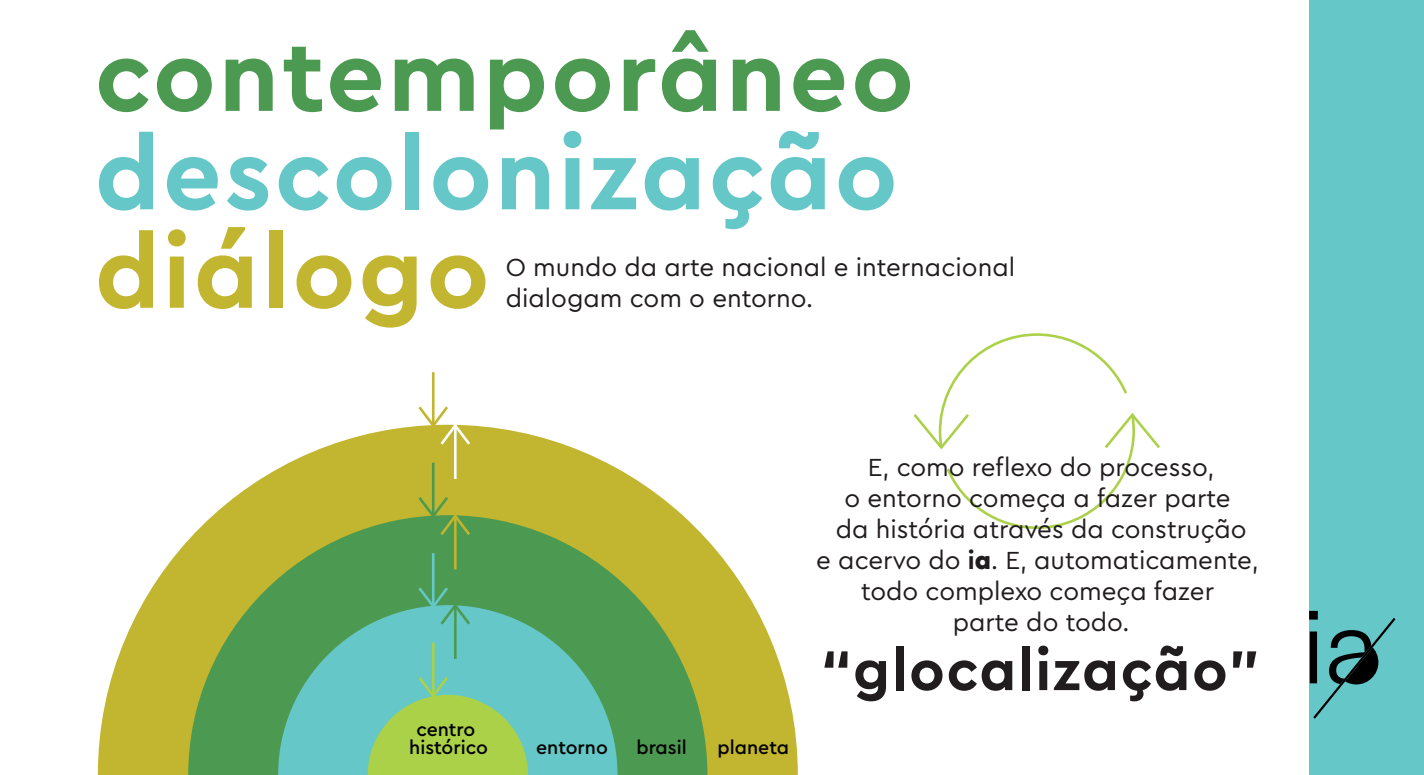
<style>
.page{position:relative;width:1424px;height:775px;background:#fff}
.page>*{position:absolute;margin:0;border:0;box-sizing:border-box;transform-origin:0 0}
.t1{font:700 103.25px "Cera Pro";letter-spacing:.03em;color:#65c7c7}
.t2{font:700 103.25px "Cera Pro";letter-spacing:.03em;color:#4c9a51}
.t3{font:700 103.25px "Cera Pro";letter-spacing:.03em;color:#c2b52f}
.t4{font:700 58.62px "Cera Pro";letter-spacing:.03em;color:#211d1e}
.t5{font:25.9px/31.2px "Cera Pro";color:#211d1e}
.t6{font:500 19.43px/18.2px "Cera Pro";color:#000;text-align:center}
.s1{font-weight:700}
.s2{font-weight:900}
</style>
<div class="page">
<svg style="left:913px;top:333px;width:247px;height:196px"></svg>
<svg style="left:98px;top:425px;width:700px;height:349px;fill:#c2b52f"></svg>
<svg style="left:188px;top:515px;width:519px;height:259px;background:#7aa545"></svg>
<svg style="left:278px;top:605px;width:339px;height:169px;background:#5db9a2"></svg>
<svg style="left:368px;top:673px;width:160px;height:101px;background:#90cd78"></svg>
<hr style="left:432px;top:642px;width:2px;height:53px;background:#abd149">
<hr style="left:454px;top:605px;width:3px;height:53px;background:#4c9a51">
<svg style="left:416px;top:584px;width:57px;height:43px;background:#57af89"></svg>
<hr style="left:432px;top:553px;width:2px;height:53px;background:#65c7c7">
<hr style="left:454px;top:516px;width:3px;height:53px;background:#c2b52f">
<svg style="left:416px;top:494px;width:57px;height:43px;background:#88a73f"></svg>
<hr style="left:432px;top:462px;width:2px;height:54px;background:#4c9a51">
<hr style="left:432px;top:372px;width:2px;height:53px;background:#c2b52f">
<svg style="left:416px;top:403px;width:57px;height:44px"></svg>
<hr style="left:454px;top:425px;width:3px;height:53px;background:#fff">
<div style="left:1309px;top:0;width:115px;height:774px;background:#65c7c7"></div>
<svg style="left:1309px;top:610px;width:86px;height:108px"></svg>
<svg style="left:1334px;top:640px;width:44px;height:44px"></svg>
<svg style="left:1339px;top:649px;width:13px;height:13px"></svg>
<h1 class="t2" style="left:95px;top:8px;width:820px">contemporâneo</h1>
<h1 class="t1" style="left:95px;top:106px;width:804px">descolonização</h1>
<h1 class="t3" style="left:95px;top:204px;width:396px">diálogo</h1>
<p class="t5" style="left:506px;top:250px;width:511px">O mundo da arte nacional e internacional dialogam com o entorno.</p>
<p class="t5" style="left:816px;top:450px;width:444px;text-align:center">E, como reflexo do processo,<br>o entorno começa a fazer parte<br>da história através da construção<br>e acervo do <span class="s1">i</span><span class="s2">a</span>. E, automaticamente, todo complexo começa fazer<br>parte do todo.</p>
<p class="t6" style="left:409px;top:719px;width:80px">centro histórico</p>
<p class="t6" style="left:536px;top:737px;width:73px">entorno</p>
<p class="t6" style="left:636px;top:737px;width:52px">brasil</p>
<p class="t6" style="left:717px;top:737px;width:73px">planeta</p>
<h2 class="t4" style="left:821px;top:631px;width:440px">“glocalização”</h2>
</div>
